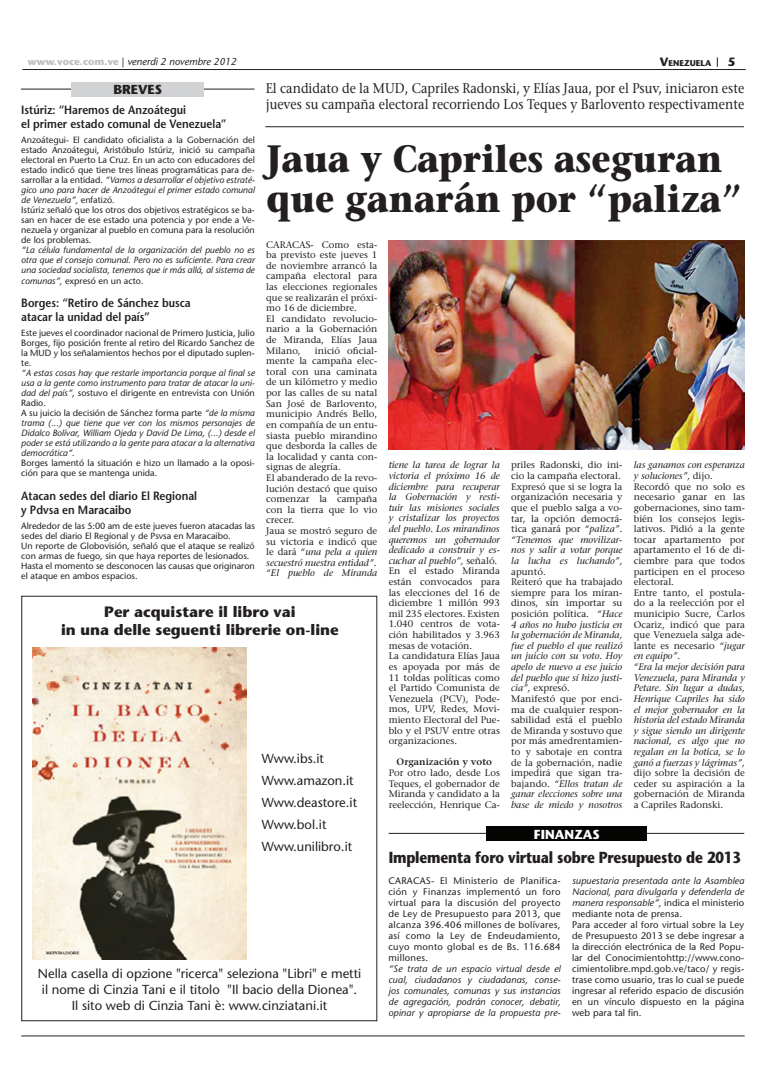
<style>
.page{position:relative;width:766px;height:1078px;background:#fff}
.page>*{position:absolute;margin:0;border:0;box-sizing:border-box;transform-origin:0 0}
.t1{font:700 38px/40px "Stone Serif";color:#231f20;scale:.9 1}
.t2{font:700 16px "Stone Sans";letter-spacing:-.01em;color:#231f20;scale:.85 1}
.t3{font:700 15px/18px "Stone Sans";color:#231f20;text-align:center}
.t4{font:14px/16px "Stone Serif";color:#231f20;scale:.9 1}
.t5{font:13px/22px "Stone Sans";color:#231f20;text-align:center}
.t6{font:700 13px "Stone Sans";color:#fff}
.t7{font:700 13px "Stone Sans";color:#231f20}
.t8{font:600 12px/14px "Stone Sans";color:#231f20;scale:.9 1}
.t9{font:700 12px "Stone Sans";color:#231f20}
.t10{font:italic 10px "Stone Sans";color:#231f20}
.t11{font:9.5px/10.6px "Stone Serif";color:#231f20}
.t12{font:9.5px/11px "Stone Sans";letter-spacing:.01em;color:#231f20}
.t13{font:9.5px/11px "Stone Sans";letter-spacing:.03em;color:#231f20}
.t14{font:9px/10px "Stone Sans";color:#231f20}
.t15{font:700 8.4px "Stone Sans";color:#231f20}
.s1{font-weight:700;font-style:normal;color:#bcbdc0}
.s2{font-style:normal}
.s3{font-size:12px}
.s4{font-style:italic}
.s5{font-weight:600}
</style>
<div class="page">
<hr style="left:388px;top:832px;width:356px;height:1px;background:#231f20">
<hr style="left:21px;top:1035px;width:723px;height:1px;background:#231f20">
<hr style="left:22px;top:69px;width:723px;height:1px;background:#231f20">
<hr style="left:21px;top:89px;width:233px;height:1px;background:#231f20">
<div style="left:71px;top:82px;width:133px;height:14px;background:#d1d2d4"></div>
<hr style="left:265px;top:126px;width:478px;height:1px;background:#231f20">
<div style="left:486px;top:826px;width:160px;height:14px;background:#040503"></div>
<div style="left:21px;top:595px;width:356px;height:425px;border:1px solid #231f20"></div>
<img style="left:33px;top:647px;width:213px;height:312px">
<img style="left:388px;top:240px;width:356px;height:210px">
<p class="t10" style="left:28px;top:55px;width:210px"><span class="s1">www.voce.com.ve</span> <span class="s2">|</span> venerdì 2 novembre 2012</p>
<p class="t15" style="left:659px;top:58px;width:53px"><span class="s3">V</span>ENEZUELA</p>
<p class="t9" style="left:727px;top:55px;width:9px">5</p>
<p class="t8" style="left:21px;top:103px;width:229px">Istúriz: “Haremos de Anzoátegui<br>el primer estado comunal de Venezuela”</p>
<p class="t14" style="left:21px;top:135px;width:235px">Anzoátegui- El candidato oficialista a la Gobernación del estado Anzoátegui, Aristóbulo Istúriz, inició su campaña electoral en Puerto La Cruz. En un acto con educadores del estado indicó que tiene tres líneas programáticas para de&shy;sarrollar a la entidad. <span class="s4">“Vamos a desarrollar el objetivo estraté&shy;gico uno para hacer de Anzoátegui el primer estado comunal de Venezuela”,</span> enfatizó.<br>Istúriz señaló que los otros dos objetivos estratégicos se ba&shy;san en hacer de ese estado una potencia y por ende a Ve&shy;nezuela y organizar al pueblo en comuna para la resolución de los problemas.<br><span class="s4">“La célula fundamental de la organización del pueblo no es otra que el consejo comunal. Pero no es suficiente. Para crear una sociedad socialista, tenemos que ir más allá, al sistema de</span></p>
<p class="t14" style="left:21px;top:276px;width:124px"><span class="s4">comunas”,</span> expresó en un acto.</p>
<p class="t8" style="left:21px;top:296px;width:190px">Borges: “Retiro de Sánchez busca atacar la unidad del país”</p>
<p class="t14" style="left:21px;top:328px;width:235px">Este jueves el coordinador nacional de Primero Justicia, Julio Borges, fijo posición frente al retiro del Ricardo Sanchez de la MUD y los señalamientos hechos por el diputado suplen&shy;te.<br><span class="s4">“A estas cosas hay que restarle importancia porque al final se usa a la gente como instrumento para tratar de atacar la uni&shy;dad del país”</span>, sostuvo el dirigente en entrevista con Unión Radio.<br>A su juicio la decisión de Sánchez forma parte <span class="s4">“de la misma trama (...) que tiene que ver con los mismos personajes de Didalco Bolívar, William Ojeda y David De Lima, (...) desde el poder se está utilizando a la gente para atacar a la alternativa democrática”.<br></span>Borges lamentó la situación e hizo un llamado a la oposi&shy;ción para que se mantenga unida.</p>
<p class="t8" style="left:21px;top:488px;width:197px">Atacan sedes del diario El Regional y Pdvsa en Maracaibo</p>
<p class="t14" style="left:21px;top:520px;width:235px">Alrededor de las 5:00 am de este jueves fueron atacadas las sedes del diario El Regional y de Psvsa en Maracaibo.<br>Un reporte de Globovisión, señaló que el ataque se realizó con armas de fuego, sin que haya reportes de lesionados.<br>Hasta el momento se desconocen las causas que originaron el ataque en ambos espacios.</p>
<p class="t4" style="left:265px;top:80px;width:533px">El candidato de la MUD, Capriles Radonski, y Elías Jaua, por el Psuv, iniciaron este jueves su campaña electoral recorriendo Los Teques y Barlovento respectivamente</p>
<p class="t1" style="left:266px;top:138px;width:530px">Jaua y Capriles aseguran que ganarán por “paliza”</p>
<p class="t7" style="left:114px;top:81px;width:50px">BREVES</p>
<p class="t11" style="left:266px;top:239px;width:113px">CARACAS- Como esta&shy;ba previsto este jueves 1 de noviembre arrancó la campaña electoral para las elecciones regionales que se realizarán el próxi&shy;mo 16 de diciembre.<br>El candidato revolucio&shy;nario a la Gobernación de Miranda, Elías Jaua<br>Milano,</p>
<p class="t11" style="left:266px;top:345px;width:113px;text-indent:49px">inició oficial&shy;mente la campaña elec&shy;toral con una caminata de un kilómetro y medio por las calles de su natal<br>San José de Barlovento, municipio Andrés Bello, en compañía de un entu&shy;siasta pueblo mirandino que desborda la calles de la localidad y canta con&shy;signas de alegría.<br>El abanderado de la revo&shy;lución destacó que quiso comenzar la campaña con la tierra que lo vio crecer.<br>Jaua se mostró seguro de su victoria e indicó que le dará <span class="s4">“una pela a quien secuestró nuestra entidad”</span>. <span class="s4">“El pueblo de Miranda</span></p>
<p class="t11" style="left:388px;top:459px;width:113px"><span class="s4">tiene la tarea de lograr la victoria el próximo 16 de diciembre para recuperar la Gobernación y resti&shy;tuir las misiones sociales y cristalizar los proyectos del pueblo. Los mirandinos queremos un gobernador dedicado a construir y es&shy;cuchar al pueblo”,</span> señaló.<br>En el estado Miranda están convocados para las elecciones del 16 de diciembre 1 millón 993 mil 235 electores. Existen<br>1.040 centros de vota&shy;ción habilitados y 3.963 mesas de votación.<br>La candidatura Elías Jaua es apoyada por más de<br>11 toldas políticas como el Partido Comunista de<br>Venezuela (PCV), Pode&shy;mos, UPV, Redes, Movi&shy;miento Electoral del Pue&shy;blo y el PSUV entre otras organizaciones.</p>
<p class="t11" style="left:388px;top:756px;width:113px;text-align:center"><span class="s5">Organización y voto<br></span>Por otro lado, desde Los<br>Teques, el gobernador de<br>Miranda y candidato a la reelección, Henrique Ca-</p>
<p class="t11" style="left:511px;top:460px;width:113px">priles Radonski, dio ini&shy;cio la campaña electoral.<br>Expresó que si se logra la organización necesaria y que el pueblo salga a vo&shy;tar, la opción democrá&shy;tica ganará por <span class="s4">“paliza”. “Tenemos que movilizar&shy;nos y salir a votar porque la lucha es luchando”, </span>apuntó.<br>Reiteró que ha trabajado siempre para los miran&shy;dinos, sin importar su posición política. <span class="s4">“Hace<br>4 años no hubo justicia en la gobernación de Miranda, fue el pueblo el que realizó un juicio con su voto. Hoy apelo de nuevo a ese juicio del pueblo que sí hizo justi&shy;cia”,</span> expresó.<br>Manifestó que por enci&shy;ma de cualquier respon&shy;sabilidad está el pueblo de Miranda y sostuvo que por más amedrentamien&shy;to y sabotaje en contra de la gobernación, nadie impedirá que sigan tra&shy;bajando. <span class="s4">“Ellos tratan de ganar elecciones sobre una base de miedo y nosotros</span></p>
<p class="t11" style="left:633px;top:460px;width:113px"><span class="s4">las ganamos con esperanza y soluciones”,</span> dijo.<br>Recordó que no solo es necesario ganar en las gobernaciones, sino tam&shy;bién los consejos legis&shy;lativos. Pidió a la gente tocar apartamento por apartamento el 16 de di&shy;ciembre para que todos participen en el proceso electoral.<br>Entre tanto, el postula&shy;do a la reelección por el municipio Sucre, Carlos<br>Ocariz, indicó que para que Venezuela salga ade&shy;lante es necesario <span class="s4">“jugar en equipo”</span>.<br><span class="s4">“Era la mejor decisión para<br>Venezuela, para Miranda y<br>Petare. Sin lugar a dudas,<br>Henrique Capriles ha sido el mejor gobernador en la historia del estado Miranda y sigue siendo un dirigente nacional, es algo que no regalan en la botica, se lo ganó a fuerzas y lágrimas”, </span>dijo sobre la decisión de ceder su aspiración a la gobernación de Miranda a Capriles Radonski.</p>
<p class="t3" style="left:61px;top:602px;width:279px">Per acquistare il libro vai<br>in una delle seguenti librerie on-line</p>
<p class="t5" style="left:262px;top:747px;width:97px;text-align:left">Www.ibs.it<br>Www.amazon.it<br>Www.deastore.it<br>Www.bol.it<br>Www.unilibro.it</p>
<p class="t6" style="left:534px;top:826px;width:67px">FINANZAS</p>
<p class="t2" style="left:388px;top:847px;width:416px">Implementa foro virtual sobre Presupuesto de 2013</p>
<p class="t5" style="left:38px;top:965px;width:325px;line-height:16px">Nella casella di opzione "ricerca" seleziona "Libri" e metti il nome di Cinzia Tani e il titolo "Il bacio della Dionea".<br>Il sito web di Cinzia Tani è: www.cinziatani.it</p>
<p class="t13" style="left:388px;top:874px;width:174px">CARACAS- El Ministerio de Planifica&shy;ción y Finanzas implementó un foro virtual para la discusión del proyecto de Ley de Presupuesto para 2013, que alcanza 396.406 millones de bolívares, así como la Ley de Endeudamiento, cuyo monto global es de Bs. 116.684 millones.<br><span class="s4">“Se trata de un espacio virtual desde el cual, ciudadanos y ciudadanas, conse&shy;jos comunales, comunas y sus instancias de agregación, podrán conocer, debatir, opinar y apropiarse de la propuesta pre-</span></p>
<p class="t12" style="left:572px;top:874px;width:174px"><span class="s4">supuestaria presentada ante la Asamblea Nacional, para divulgarla y defenderla de manera responsable”,</span> indica el ministerio mediante nota de prensa.<br>Para acceder al foro virtual sobre la Ley de Presupuesto 2013 se debe ingresar a la dirección electrónica de la Red Popu&shy;lar del Conocimientohttp://www.cono&shy;cimientolibre.mpd.gob.ve/taco/ y regis&shy;trase como usuario, tras lo cual se puede ingresar al referido espacio de discusión en un vínculo dispuesto en la página web para tal fin.</p>
</div>
